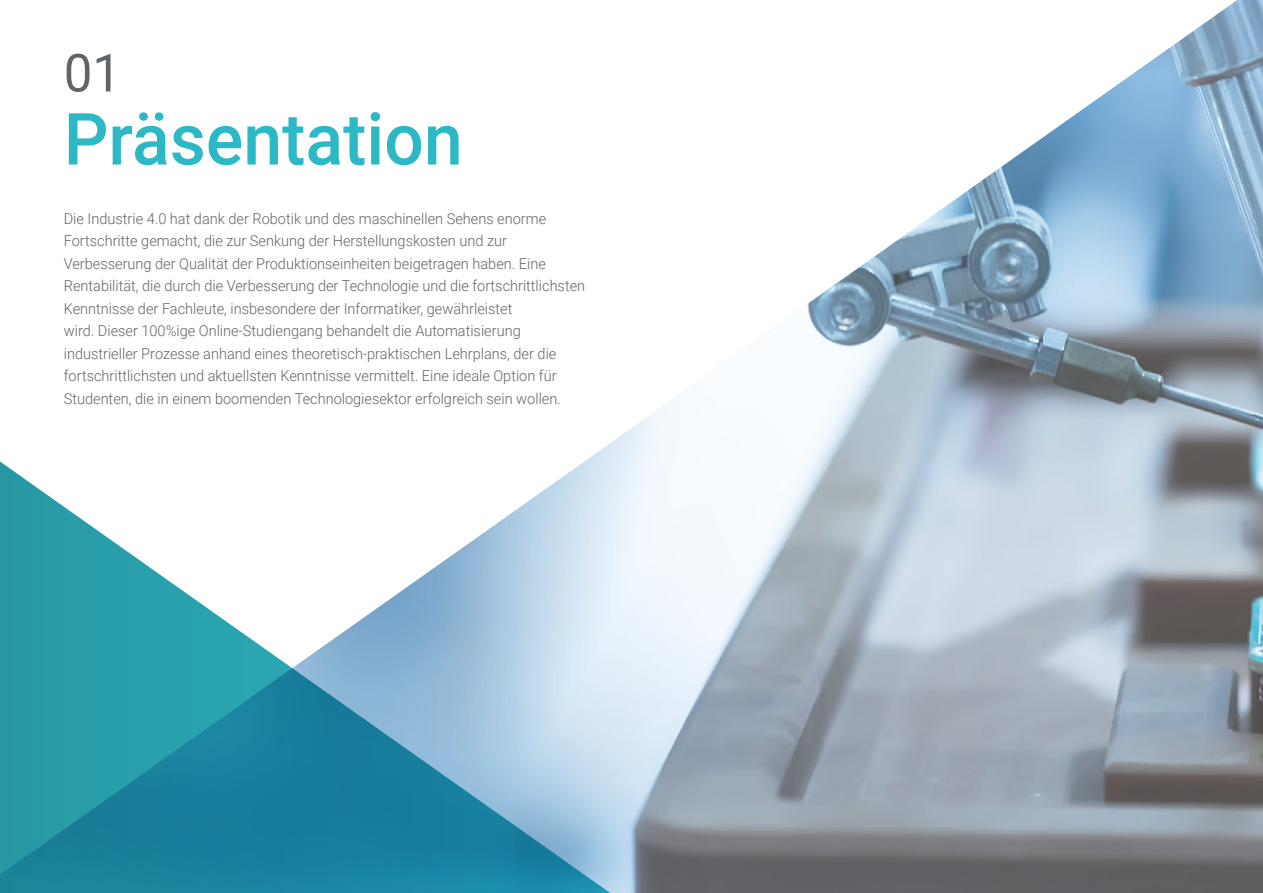
<style>
.page{position:relative;width:1263px;height:893px;background:#fff}
.page>*{position:absolute;margin:0;border:0;box-sizing:border-box;transform-origin:0 0}
.t1{font:500 72px "Roboto";color:#2db8c5}
.t2{font:52.5px "Roboto";color:#61646a}
.t3{font:300 15px/22.5px "Roboto";color:#61646a}
</style>
<div class="page">
<img style="left:607px;top:0;width:656px;height:893px">
<svg style="left:0;top:446px;width:640px;height:447px"></svg>
<h2 class="t2" style="left:64px;top:36px;width:59px">01</h2>
<h1 class="t1" style="left:64px;top:89px;width:400px">Präsentation</h1>
<p class="t3" style="left:64px;top:207px;width:523px">Die Industrie 4.0 hat dank der Robotik und des maschinellen Sehens enorme Fortschritte gemacht, die zur Senkung der Herstellungskosten und zur Verbesserung der Qualität der Produktionseinheiten beigetragen haben. Eine Rentabilität, die durch die Verbesserung der Technologie und die fortschrittlichsten Kenntnisse der Fachleute, insbesondere der Informatiker, gewährleistet<br>wird. Dieser 100%ige Online-Studiengang behandelt die Automatisierung industrieller Prozesse anhand eines theoretisch-praktischen Lehrplans, der die fortschrittlichsten und aktuellsten Kenntnisse vermittelt. Eine ideale Option für Studenten, die in einem boomenden Technologiesektor erfolgreich sein wollen.</p>
</div>
